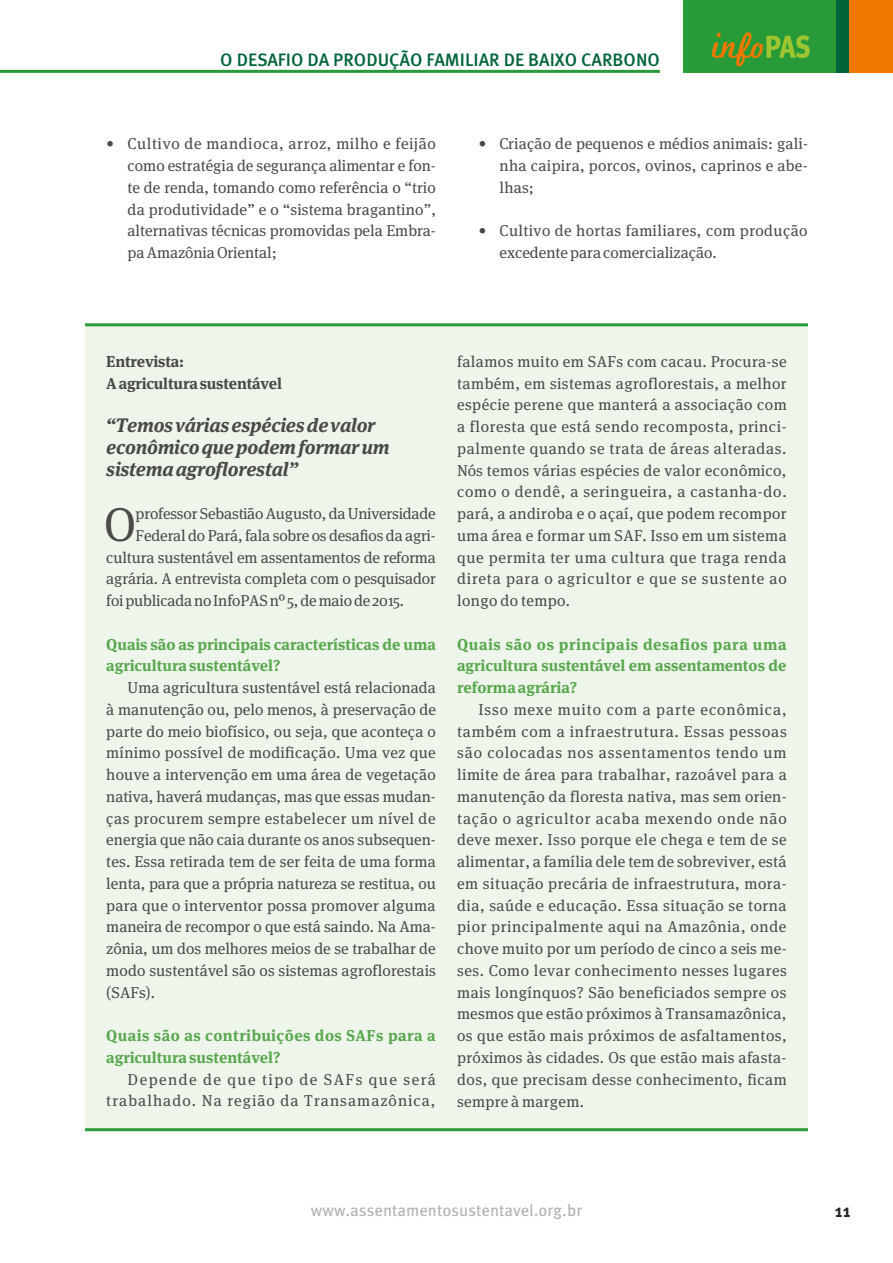
<style>
.page{position:relative;width:893px;height:1263px;background:#fff}
.page>*{position:absolute;margin:0;border:0;box-sizing:border-box;transform-origin:0 0}
.t1{font:47.25px "FF Meta Serif Pro";color:#4a4a49}
.t2{font:italic 700 19.5px/21.8px "FF Meta Serif Pro";letter-spacing:-.01em;color:#4a4a49}
.t3{font:500 18px "Meta Pro";color:#00643a}
.t4{font:700 18px "Meta Pro";color:#282827}
.t5{font:16.5px "Meta Pro";color:#b3b2b2}
.t6{font:15.75px/21.8px "FF Meta Serif Pro";color:#4a4a49;text-align:justify}
.t7{font:700 15.75px/21.8px "FF Meta Serif Pro";color:#5aa84f}
.t8{font:15.75px/21.8px "FF Meta Serif Pro";letter-spacing:.07em;color:#4a4a49;text-align:right}
.t9{font:700 15.75px/21.8px "FF Meta Serif Pro";letter-spacing:.02em;color:#5aa84f}
.t10{font:700 15.75px/21.8px "FF Meta Serif Pro";letter-spacing:-.01em;color:#4a4a49}
</style>
<div class="page">
<div style="left:683px;top:0;width:153px;height:73px;background:#289b38"></div>
<div style="left:836px;top:0;width:13px;height:73px;background:#00643a"></div>
<svg style="left:712px;top:32px;width:98px;height:34px"></svg>
<div style="left:849px;top:0;width:44px;height:73px;background:#ef7900"></div>
<hr style="left:0;top:70px;width:660px;height:3px;background:#289b38">
<div style="left:85px;top:323px;width:723px;height:805px;background:#eef5eb"></div>
<hr style="left:85px;top:323px;width:723px;height:3px;background:#289b38">
<hr style="left:85px;top:1128px;width:723px;height:3px;background:#289b38">
<p class="t3" style="left:220px;top:48px;width:441px">O DESAFIO DA PRODUÇÃO FAMILIAR DE BAIXO CARBONO</p>
<p class="t6" style="left:128px;top:132px;width:310px;text-indent:-21px">• Cultivo de mandioca, arroz, milho e feijão como estratégia de segurança alimentar e fon&shy;te de renda, tomando como referência o “trio da produtividade” e o “sistema bragantino”, alternativas técnicas promovidas pela Embra&shy;pa Amazônia Oriental;</p>
<p class="t6" style="left:500px;top:132px;width:310px;text-indent:-21px">• Criação de pequenos e médios animais: gali&shy;nha caipira, porcos, ovinos, caprinos e abe&shy;lhas;</p>
<p class="t6" style="left:500px;top:219px;width:310px;text-indent:-21px">• Cultivo de hortas familiares, com produção excedente para comercialização.</p>
<p class="t10" style="left:106px;top:349px;width:177px">Entrevista:<br>A agricultura sustentável</p>
<p class="t2" style="left:106px;top:413px;width:285px">“Temos várias espécies de valor econômico que podem formar um sistema agroflorestal”</p>
<h1 class="t1" style="left:104px;top:490px;width:33px">O</h1>
<p class="t6" style="left:136px;top:502px;width:302px">professor Sebastião Augusto, da Universidade</p>
<p class="t6" style="left:136px;top:524px;width:302px">Federal do Pará, fala sobre os desafios da agri-</p>
<p class="t6" style="left:106px;top:545px;width:331px">cultura sustentável em assentamentos de reforma</p>
<p class="t6" style="left:106px;top:567px;width:331px">agrária. A entrevista completa com o pesquisador</p>
<p class="t6" style="left:106px;top:589px;width:299px">foi publicada no InfoPAS nº 5, de maio de 2015.</p>
<p class="t7" style="left:106px;top:632px;width:331px">Quais são as principais características de uma agricultura sustentável?</p>
<p class="t6" style="left:106px;top:676px;width:331px;text-indent:21px">Uma agricultura sustentável está relacionada à manutenção ou, pelo menos, à preservação de parte do meio biofísico, ou seja, que aconteça o mínimo possível de modificação. Uma vez que houve a intervenção em uma área de vegetação nativa, haverá mudanças, mas que essas mudan&shy;ças procurem sempre estabelecer um nível de energia que não caia durante os anos subsequen&shy;tes. Essa retirada tem de ser feita de uma forma lenta, para que a própria natureza se restitua, ou para que o interventor possa promover alguma maneira de recompor o que está saindo. Na Ama&shy;zônia, um dos melhores meios de se trabalhar de modo sustentável são os sistemas agroflorestais (SAFs).</p>
<p class="t9" style="left:106px;top:1023px;width:331px">Quais são as contribuições dos SAFs para a agricultura sustentável?</p>
<p class="t8" style="left:106px;top:1067px;width:331px">Depende de que tipo de SAFs que será trabalhado. Na região da Transamazônica,</p>
<p class="t6" style="left:457px;top:350px;width:331px">falamos muito em SAFs com cacau. Procura-se também, em sistemas agroflorestais, a melhor espécie perene que manterá a associação com a floresta que está sendo recomposta, princi&shy;palmente quando se trata de áreas alteradas.<br>Nós temos várias espécies de valor econômico, como o dendê, a seringueira, a castanha-do. pará, a andiroba e o açaí, que podem recompor uma área e formar um SAF. Isso em um sistema que permita ter uma cultura que traga renda direta para o agricultor e que se sustente ao longo do tempo.</p>
<p class="t7" style="left:457px;top:632px;width:331px;text-align:justify">Quais são os principais desafios para uma agricultura sustentável em assentamentos de reforma agrária?</p>
<p class="t6" style="left:457px;top:698px;width:331px;text-indent:21px">Isso mexe muito com a parte econômica, também com a infraestrutura. Essas pessoas são colocadas nos assentamentos tendo um limite de área para trabalhar, razoável para a manutenção da floresta nativa, mas sem orien&shy;tação o agricultor acaba mexendo onde não deve mexer. Isso porque ele chega e tem de se alimentar, a família dele tem de sobreviver, está em situação precária de infraestrutura, mora&shy;dia, saúde e educação. Essa situação se torna pior principalmente aqui na Amazônia, onde chove muito por um período de cinco a seis me&shy;ses. Como levar conhecimento nesses lugares mais longínquos? São beneficiados sempre os mesmos que estão próximos à Transamazônica, os que estão mais próximos de asfaltamentos, próximos às cidades. Os que estão mais afasta&shy;dos, que precisam desse conhecimento, ficam sempre à margem.</p>
<p class="t5" style="left:311px;top:1200px;width:273px">www.assentamentosustentavel.org.br</p>
<p class="t4" style="left:835px;top:1199px;width:17px">11</p>
</div>
